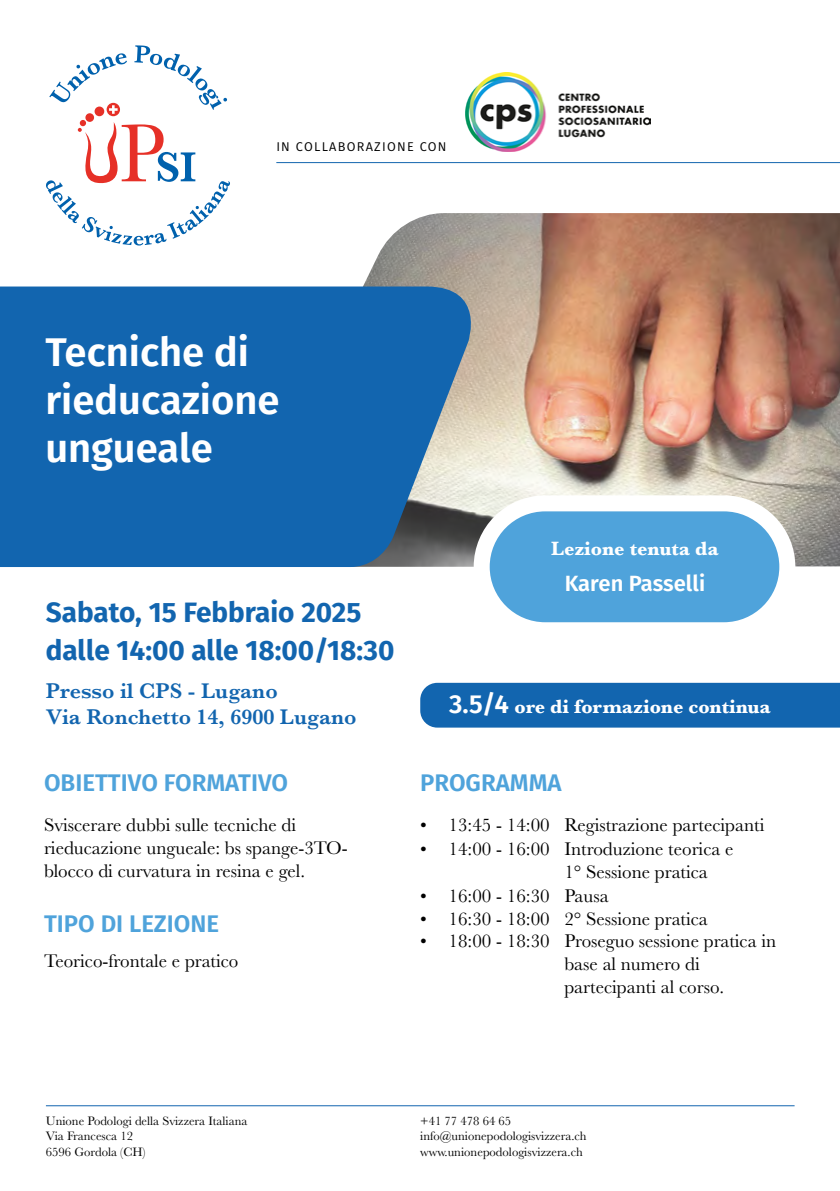
<style>
.page{position:relative;width:840px;height:1191px;background:#fff}
.page>*{position:absolute;margin:0;border:0;box-sizing:border-box;transform-origin:0 0}
.t1{font:600 40px/48px "Fira Sans";color:#fff}
.t2{font:700 28px/38px "Fira Sans";color:#1265af}
.t3{font:600 24px "Fira Sans";color:#4fa3db}
.t4{font:600 22px/26.4px "Baskerville";color:#1265af}
.t5{font:600 22px "Fira Sans";color:#fff}
.t6{font:700 20px "Baskerville";color:#fff}
.t7{font:19px/22.8px "Baskerville";color:#000}
.t8{font:12.8px "Fira Sans";letter-spacing:.1em;color:#000}
.t9{font:12.6px/15.2px "Baskerville";color:#000}
.s1{font-family:"Fira Sans";font-weight:600;font-size:26px}
</style>
<div class="page">
<img style="left:363px;top:213px;width:476px;height:354px">
<svg style="left:46px;top:45px;width:184px;height:200px"></svg>
<hr style="left:46px;top:1105px;width:748px;height:1px;background:#1265af">
<img style="left:465px;top:72px;width:185px;height:80px">
<hr style="left:276px;top:162px;width:563px;height:1px;background:#1265af">
<div style="left:473px;top:495px;width:321px;height:143px;background:#fff;border-radius:71px"></div>
<div style="left:489px;top:511px;width:289px;height:111px;background:#4fa3db;border-radius:55px"></div>
<svg style="left:0;top:286px;width:486px;height:281px;fill:#1265af"></svg>
<div style="left:420px;top:683px;width:419px;height:44px;background:#1265af"></div>
<p class="t8" style="left:276px;top:137px;width:172px">IN COLLABORAZIONE CON</p>
<h1 class="t1" style="left:45px;top:326px;width:235px">Tecniche di rieducazione ungueale</h1>
<h2 class="t2" style="left:46px;top:591px;width:350px">Sabato, 15 Febbraio 2025 dalle 14:00 alle 18:00/18:30</h2>
<p class="t4" style="left:46px;top:677px;width:312px">Presso il CPS - Lugano<br>Via Ronchetto 14, 6900 Lugano</p>
<p class="t3" style="left:44px;top:762px;width:245px">OBIETTIVO FORMATIVO</p>
<p class="t7" style="left:44px;top:813px;width:305px">Sviscerare dubbi sulle tecniche di rieducazione ungueale: bs spange-3TO&shy;blocco di curvatura in resina e gel.</p>
<p class="t3" style="left:44px;top:903px;width:177px">TIPO DI LEZIONE</p>
<p class="t7" style="left:44px;top:949px;width:196px">Teorico-frontale e pratico</p>
<p class="t6" style="left:551px;top:534px;width:169px">Lezione tenuta da</p>
<p class="t5" style="left:564px;top:565px;width:142px">Karen Passelli</p>
<p class="t6" style="left:449px;top:692px;width:323px"><span class="s1">3.5/4</span> ore di formazione continua</p>
<p class="t3" style="left:420px;top:762px;width:143px">PROGRAMMA</p>
<p class="t7" style="left:420px;top:813px;width:345px">• 13:45 - 14:00 Registrazione partecipanti</p>
<p class="t7" style="left:564px;top:837px;width:170px;text-indent:-144px">• 14:00 - 16:00 Introduzione teorica e<br>1° Sessione pratica</p>
<p class="t7" style="left:420px;top:884px;width:190px">• 16:00 - 16:30 Pausa</p>
<p class="t7" style="left:420px;top:907px;width:289px">• 16:30 - 18:00 2° Sessione pratica</p>
<p class="t7" style="left:564px;top:930px;width:213px;text-indent:-144px">• 18:00 - 18:30 Proseguo sessione pratica in base al numero di partecipanti al corso.</p>
<p class="t9" style="left:46px;top:1113px;width:203px">Unione Podologi della Svizzera Italiana<br>Via Francesca 12<br>6596 Gordola (CH)</p>
<p class="t9" style="left:420px;top:1113px;width:168px">+41 77 478 64 65 info@unionepodologisvizzera.ch www.unionepodologisvizzera.ch</p>
</div>
